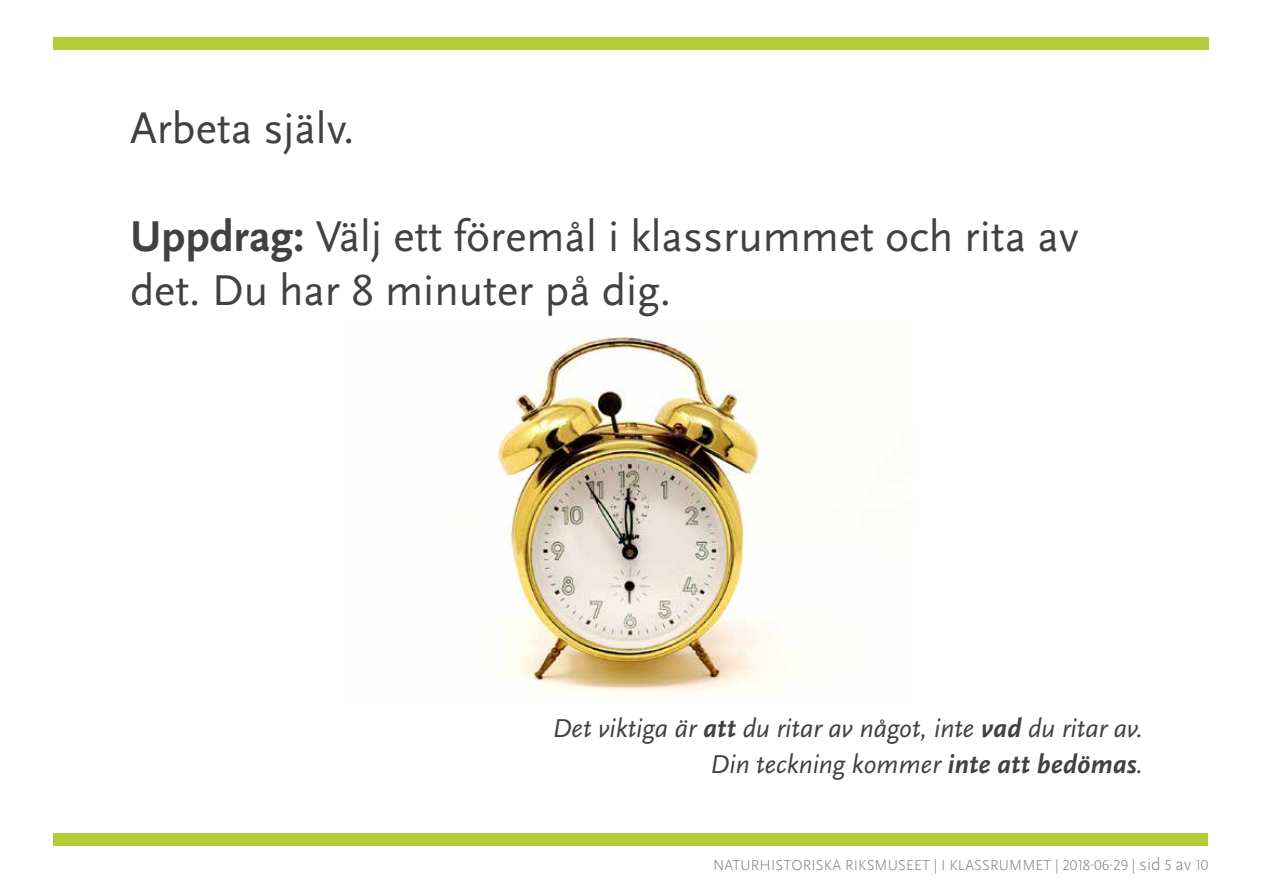
<style>
.page{position:relative;width:1263px;height:893px;background:#fff}
.page>*{position:absolute;margin:0;border:0;box-sizing:border-box;transform-origin:0 0}
.t1{font:45px/54px "Scala Sans Pro";color:#414042}
.t2{font:italic 27px/36px "Scala Sans Pro";color:#414042;text-align:right}
.t3{font:300 15px "Scala Sans Pro";letter-spacing:.01em;color:#808285}
.s1{font-weight:700}
.s2{font-size:18px}
</style>
<div class="page">
<div style="left:53px;top:37px;width:1155px;height:12px;background:#b4cc38"></div>
<div style="left:53px;top:833px;width:1155px;height:13px;background:#b4cc38"></div>
<img style="left:487px;top:336px;width:303px;height:361px">
<h1 class="t1" style="left:130px;top:101px;width:226px">Arbeta själv.</h1>
<h1 class="t1" style="left:130px;top:209px;width:950px"><span class="s1">Uppdrag:</span> Välj ett föremål i klassrummet och rita av det. Du har 8 minuter på dig.</h1>
<p class="t2" style="left:552px;top:710px;width:592px">Det viktiga är <span class="s1">att</span> du ritar av något, inte <span class="s1">vad</span> du ritar av.<br>Din teckning kommer <span class="s1">inte att bedömas</span>.</p>
<p class="t3" style="left:713px;top:856px;width:497px">NATURHISTORISKA RIKSMUSEET | I KLASSRUMMET | 2018-06-29 | <span class="s2">sid</span> 5 <span class="s2">av</span> 10</p>
</div>
